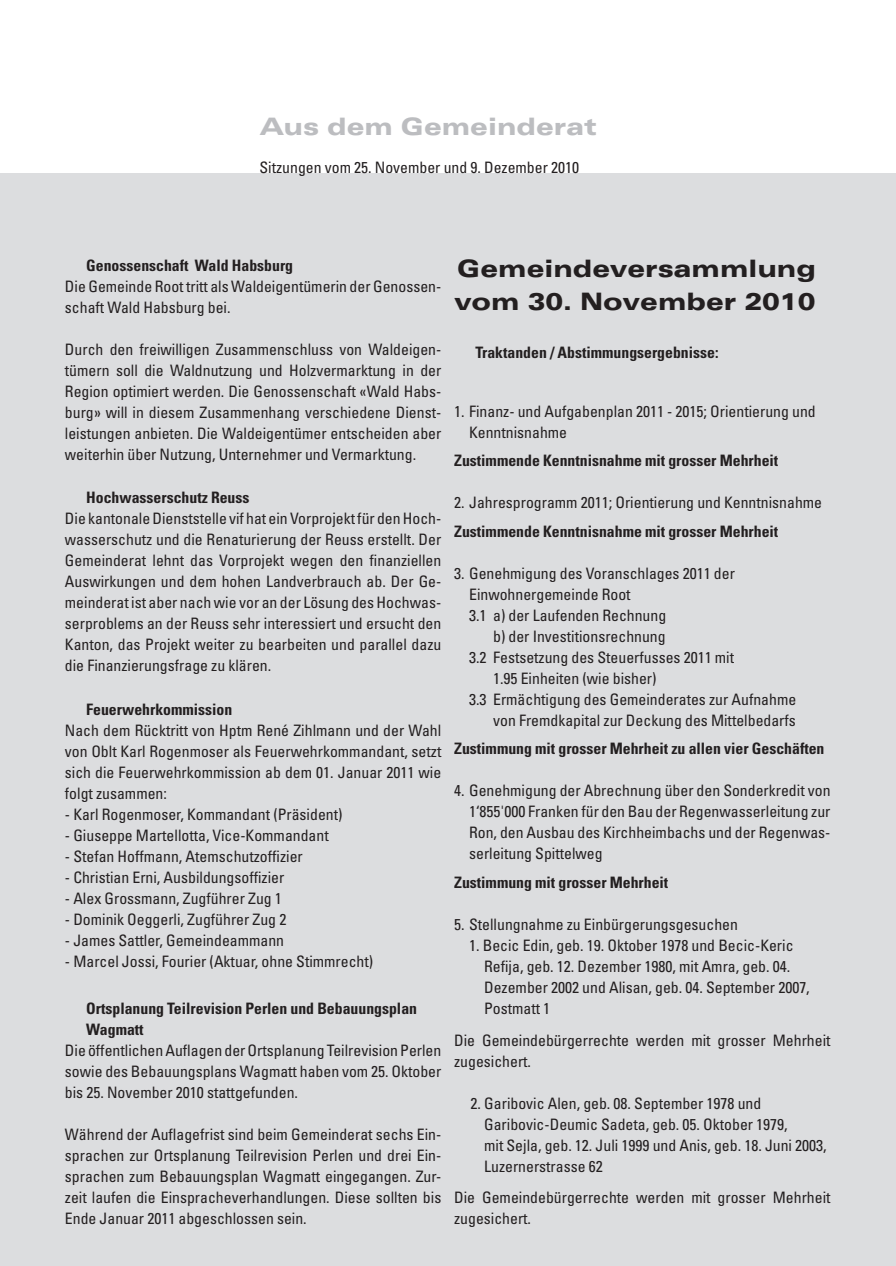
<style>
.page{position:relative;width:896px;height:1266px;background:#fff}
.page>*{position:absolute;margin:0;border:0;box-sizing:border-box;transform-origin:0 0}
.t1{font:900 expanded 24px/33px "Univers";color:#231f20}
.t2{font:900 expanded 24px "Univers";color:#bcbdc0}
.t3{font:condensed 15.75px/21px "Univers";color:#231f20}
.t4{font:700 condensed 15.75px/21px "Univers";color:#231f20}
</style>
<div class="page">
<div style="left:0;top:173px;width:896px;height:1092px;background:#dcdddf"></div>
<h1 class="t2" style="left:259px;top:112px;width:338px">Aus dem Gemeinderat</h1>
<p class="t3" style="left:259px;top:156px;width:321px">Sitzungen vom 25. November und 9. Dezember 2010</p>
<p class="t4" style="left:86px;top:254px;width:208px">Genossenschaft Wald Habsburg</p>
<p class="t3" style="left:65px;top:275px;width:378px">Die Gemeinde Root tritt als Waldeigentümerin der Genossen&shy;schaft Wald Habsburg bei.</p>
<p class="t3" style="left:65px;top:338px;width:378px;text-align:justify">Durch den freiwilligen Zusammenschluss von Waldeigen&shy;tümern soll die Waldnutzung und Holzvermarktung in der Region optimiert werden. Die Genossenschaft «Wald Habs&shy;burg» will in diesem Zusammenhang verschiedene Dienst&shy;leistungen anbieten. Die Waldeigentümer entscheiden aber weiterhin über Nutzung, Unternehmer und Vermarktung.</p>
<p class="t4" style="left:86px;top:487px;width:165px">Hochwasserschutz Reuss</p>
<p class="t3" style="left:65px;top:508px;width:378px;text-align:justify">Die kantonale Dienststelle vif hat ein Vorprojekt für den Hoch&shy;wasserschutz und die Renaturierung der Reuss erstellt. Der Gemeinderat lehnt das Vorprojekt wegen den finanziellen Auswirkungen und dem hohen Landverbrauch ab. Der Ge&shy;meinderat ist aber nach wie vor an der Lösung des Hochwas&shy;serproblems an der Reuss sehr interessiert und ersucht den Kanton, das Projekt weiter zu bearbeiten und parallel dazu die Finanzierungsfrage zu klären.</p>
<p class="t4" style="left:86px;top:698px;width:148px">Feuerwehrkommission</p>
<p class="t3" style="left:65px;top:719px;width:378px;text-align:justify">Nach dem Rücktritt von Hptm René Zihlmann und der Wahl von Oblt Karl Rogenmoser als Feuerwehrkommandant, setzt sich die Feuerwehrkommission ab dem 01. Januar 2011 wie folgt zusammen:</p>
<p class="t3" style="left:65px;top:803px;width:279px">- Karl Rogenmoser, Kommandant (Präsident)</p>
<p class="t3" style="left:65px;top:824px;width:265px">- Giuseppe Martellotta, Vice-Kommandant</p>
<p class="t3" style="left:65px;top:845px;width:239px">- Stefan Hoffmann, Atemschutzoffizier</p>
<p class="t3" style="left:65px;top:866px;width:221px">- Christian Erni, Ausbildungsoffizier</p>
<p class="t3" style="left:65px;top:887px;width:218px">- Alex Grossmann, Zugführer Zug 1</p>
<p class="t3" style="left:65px;top:908px;width:223px">- Dominik Oeggerli, Zugführer Zug 2</p>
<p class="t3" style="left:65px;top:929px;width:221px">- James Sattler, Gemeindeammann</p>
<p class="t3" style="left:65px;top:950px;width:310px">- Marcel Jossi, Fourier (Aktuar, ohne Stimmrecht)</p>
<p class="t4" style="left:86px;top:997px;width:332px">Ortsplanung Teilrevision Perlen und Bebauungsplan<br>Wagmatt</p>
<p class="t3" style="left:65px;top:1039px;width:378px;text-align:justify">Die öffentlichen Auflagen der Ortsplanung Teilrevision Perlen sowie des Bebauungsplans Wagmatt haben vom 25. Oktober bis 25. November 2010 stattgefunden.</p>
<p class="t3" style="left:65px;top:1123px;width:378px;text-align:justify">Während der Auflagefrist sind beim Gemeinderat sechs Ein&shy;sprachen zur Ortsplanung Teilrevision Perlen und drei Ein&shy;sprachen zum Bebauungsplan Wagmatt eingegangen. Zur&shy;zeit laufen die Einspracheverhandlungen. Diese sollten bis Ende Januar 2011 abgeschlossen sein.</p>
<h1 class="t1" style="left:454px;top:252px;width:363px">Gemeindeversammlung vom 30. November 2010</h1>
<p class="t4" style="left:475px;top:342px;width:245px">Traktanden / Abstimmungsergebnisse:</p>
<p class="t3" style="left:469px;top:400px;width:348px;text-indent:-15px">1. Finanz- und Aufgabenplan 2011 - 2015; Orientierung und<br>Kenntnisnahme</p>
<p class="t4" style="left:454px;top:450px;width:326px">Zustimmende Kenntnisnahme mit grosser Mehrheit</p>
<p class="t3" style="left:454px;top:492px;width:369px">2. Jahresprogramm 2011; Orientierung und Kenntnisnahme</p>
<p class="t4" style="left:454px;top:520px;width:326px">Zustimmende Kenntnisnahme mit grosser Mehrheit</p>
<p class="t3" style="left:454px;top:562px;width:282px">3. Genehmigung des Voranschlages 2011 der</p>
<p class="t3" style="left:469px;top:583px;width:163px">Einwohnergemeinde Root</p>
<p class="t3" style="left:469px;top:604px;width:199px">3.1 a) der Laufenden Rechnung</p>
<p class="t3" style="left:493px;top:625px;width:174px">b) der Investitionsrechnung</p>
<p class="t3" style="left:469px;top:646px;width:266px">3.2 Festsetzung des Steuerfusses 2011 mit</p>
<p class="t3" style="left:493px;top:667px;width:165px">1.95 Einheiten (wie bisher)</p>
<p class="t3" style="left:469px;top:688px;width:329px">3.3 Ermächtigung des Gemeinderates zur Aufnahme</p>
<p class="t3" style="left:493px;top:709px;width:304px">von Fremdkapital zur Deckung des Mittelbedarfs</p>
<p class="t4" style="left:454px;top:738px;width:372px">Zustimmung mit grosser Mehrheit zu allen vier Geschäften</p>
<p class="t3" style="left:469px;top:780px;width:363px;text-align:justify;text-indent:-15px">4. Genehmigung der Abrechnung über den Sonderkredit von 1‘855'000 Franken für den Bau der Regenwasserleitung zur Ron, den Ausbau des Kirchheimbachs und der Regenwas&shy;serleitung Spittelweg</p>
<p class="t4" style="left:454px;top:871px;width:216px">Zustimmung mit grosser Mehrheit</p>
<p class="t3" style="left:454px;top:913px;width:285px">5. Stellungnahme zu Einbürgerungsgesuchen</p>
<p class="t3" style="left:484px;top:934px;width:327px;text-indent:-15px">1. Becic Edin, geb. 19. Oktober 1978 und Becic-Keric Refija, geb. 12. Dezember 1980, mit Amra, geb. 04.<br>Dezember 2002 und Alisan, geb. 04. September 2007, Postmatt 1</p>
<p class="t3" style="left:454px;top:1029px;width:378px">Die Gemeindebürgerrechte werden mit grosser Mehrheit zugesichert.</p>
<p class="t3" style="left:484px;top:1092px;width:344px;text-indent:-13px">2. Garibovic Alen, geb. 08. September 1978 und Garibovic-Deumic Sadeta, geb. 05. Oktober 1979,<br>mit Sejla, geb. 12. Juli 1999 und Anis, geb. 18. Juni 2003, Luzernerstrasse 62</p>
<p class="t3" style="left:454px;top:1186px;width:378px">Die Gemeindebürgerrechte werden mit grosser Mehrheit zugesichert.</p>
</div>
